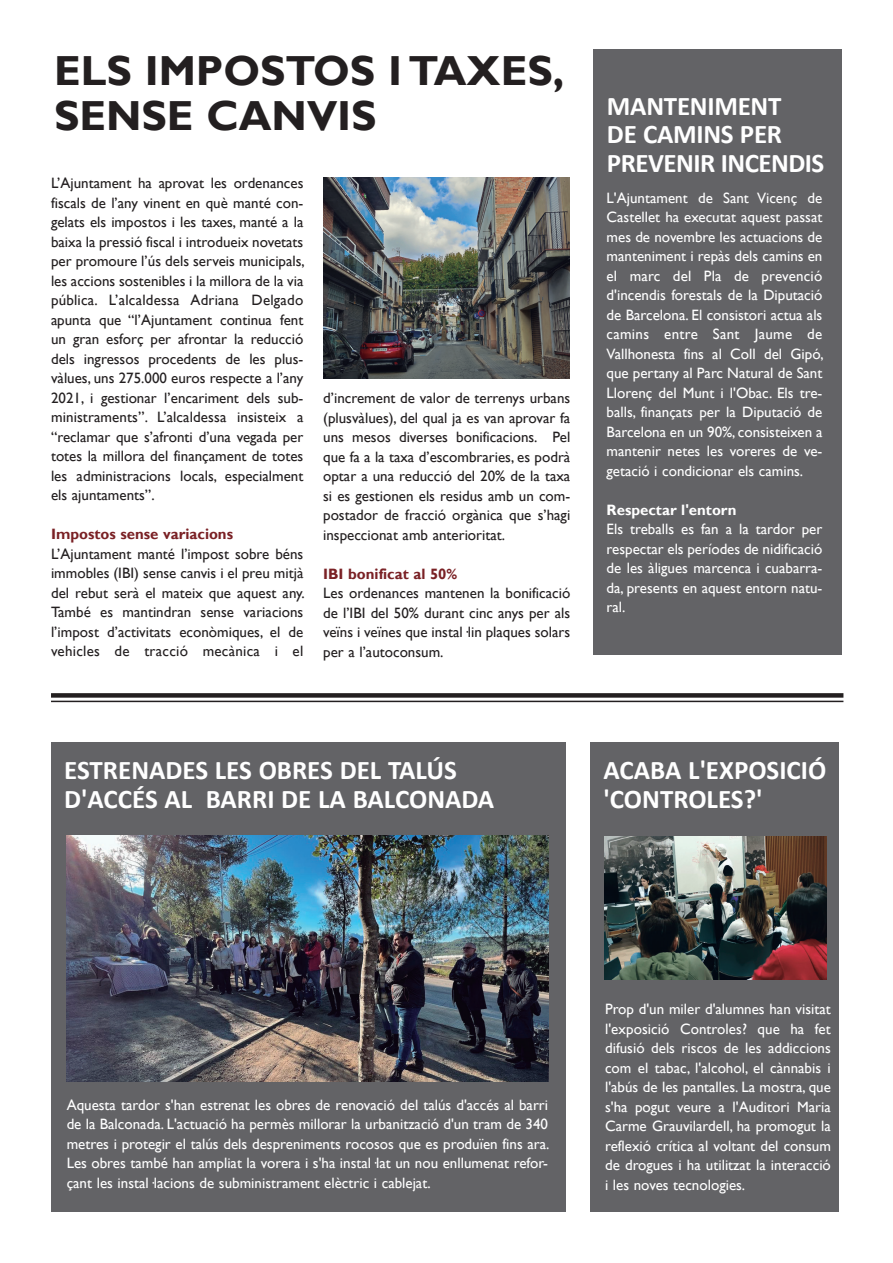
<style>
.page{position:relative;width:893px;height:1263px;background:#fff}
.page>*{position:absolute;margin:0;border:0;box-sizing:border-box;transform-origin:0 0}
.t1{font:700 42px/45px "Gill Sans";color:#231f20}
.t2{font:700 27px/28.5px "Calibri";letter-spacing:-.01em;color:#fff}
.t3{font:15px/19.5px "Gill Sans";color:#fff;text-align:justify}
.t4{font:15px/19.5px "Gill Sans";color:#231f20;text-align:justify}
.t5{font:700 15px "Gill Sans";color:#7a2125}
.t6{font:700 15px "Gill Sans";color:#fff}
</style>
<div class="page">
<div style="left:590px;top:743px;width:248px;height:469px;background:#636366"></div>
<img style="left:605px;top:837px;width:221px;height:143px">
<div style="left:51px;top:743px;width:515px;height:469px;background:#636366"></div>
<img style="left:67px;top:836px;width:481px;height:245px">
<div style="left:51px;top:693px;width:792px;height:5px;background:#231f20"></div>
<hr style="left:51px;top:701px;width:792px;height:1px;background:#231f20">
<div style="left:594px;top:50px;width:248px;height:605px;background:#636366"></div>
<img style="left:323px;top:178px;width:247px;height:200px">
<h1 class="t1" style="left:54px;top:49px;width:512px">ELS IMPOSTOS I TAXES,<br>SENSE CANVIS</h1>
<p class="t4" style="left:51px;top:174px;width:255px">L’Ajuntament ha aprovat les ordenances fiscals de l’any vinent en què manté con&shy;gelats els impostos i les taxes, manté a la baixa la pressió fiscal i introdueix novetats per promoure l’ús dels serveis municipals, les accions sostenibles i la millora de la via pública. L’alcaldessa Adriana Delgado apunta que “l’Ajuntament continua fent un gran esforç per afrontar la reducció dels ingressos procedents de les plus&shy;vàlues, uns 275.000 euros respecte a l’any 2021, i gestionar l’encariment dels sub&shy;ministraments”. L’alcaldessa insisteix a “reclamar que s’afronti d’una vegada per totes la millora del finançament de totes les administracions locals, especialment els ajuntaments”.</p>
<p class="t5" style="left:51px;top:525px;width:184px">Impostos sense variacions</p>
<p class="t4" style="left:51px;top:544px;width:255px">L’Ajuntament manté l’impost sobre béns immobles (IBI) sense canvis i el preu mitjà del rebut serà el mateix que aquest any.<br>També es mantindran sense variacions l’impost d’activitats econòmiques, el de vehicles de tracció mecànica i el</p>
<p class="t4" style="left:323px;top:389px;width:249px">d’increment de valor de terrenys urbans (plusvàlues), del qual ja es van aprovar fa uns mesos diverses bonificacions. Pel que fa a la taxa d’escombraries, es podrà optar a una reducció del 20% de la taxa si es gestionen els residus amb un com&shy;postador de fracció orgànica que s’hagi inspeccionat amb anterioritat.</p>
<p class="t5" style="left:323px;top:565px;width:136px">IBI bonificat al 50%</p>
<p class="t4" style="left:323px;top:584px;width:249px">Les ordenances mantenen la bonificació de l’IBI del 50% durant cinc anys per als veïns i veïnes que instal·lin plaques solars per a l’autoconsum.</p>
<h2 class="t2" style="left:607px;top:91px;width:219px">MANTENIMENT<br>DE CAMINS PER<br>PREVENIR INCENDIS</h2>
<p class="t3" style="left:607px;top:188px;width:219px">L'Ajuntament de Sant Vicenç de Castellet ha executat aquest passat mes de novembre les actuacions de manteniment i repàs dels camins en el marc del Pla de prevenció d'incendis forestals de la Diputació de Barcelona. El consistori actua als camins entre Sant Jaume de Vallhonesta fins al Coll del Gipó, que pertany al Parc Natural de Sant Llorenç del Munt i l'Obac. Els tre&shy;balls, finançats per la Diputació de Barcelona en un 90%, consisteixen a mantenir netes les voreres de ve&shy;getació i condicionar els camins.</p>
<p class="t6" style="left:607px;top:501px;width:131px">Respectar l'entorn</p>
<p class="t3" style="left:607px;top:520px;width:217px">Els treballs es fan a la tardor per respectar els períodes de nidificació de les àligues marcenca i cuabarra&shy;da, presents en aquest entorn natu&shy;ral.</p>
<h2 class="t2" style="left:64px;top:756px;width:432px">ESTRENADES LES OBRES DEL TALÚS<br>D'ACCÉS AL BARRI DE LA BALCONADA</h2>
<h2 class="t2" style="left:604px;top:756px;width:224px">ACABA L'EXPOSICIÓ 'CONTROLES?'</h2>
<p class="t3" style="left:67px;top:1095px;width:484px">Aquesta tardor s'han estrenat les obres de renovació del talús d'accés al barri de la Balconada. L'actuació ha permès millorar la urbanització d'un tram de 340 metres i protegir el talús dels despreniments rocosos que es produïen fins ara.<br>Les obres també han ampliat la vorera i s'ha instal·lat un nou enllumenat refor&shy;çant les instal·lacions de subministrament elèctric i cablejat.</p>
<p class="t3" style="left:605px;top:999px;width:227px">Prop d'un miler d'alumnes han visitat l'exposició Controles? que ha fet difusió dels riscos de les addiccions com el tabac, l'alcohol, el cànnabis i l'abús de les pantalles. La mostra, que s'ha pogut veure a l'Auditori Maria Carme Grauvilardell, ha promogut la reflexió crítica al voltant del consum de drogues i ha utilitzat la interacció i les noves tecnologies.</p>
</div>
